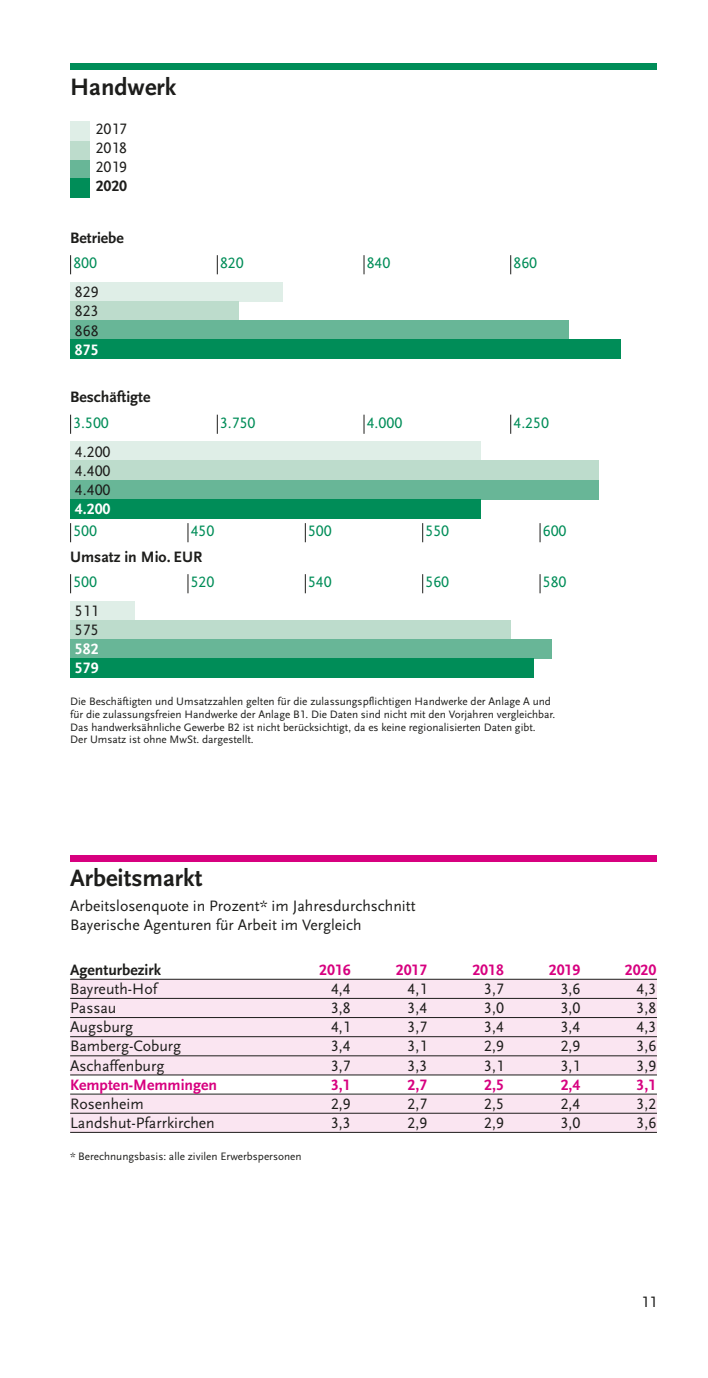
<style>
.page{position:relative;width:708px;height:1378px;background:#fff}
.page>*{position:absolute;margin:0;border:0;box-sizing:border-box;transform-origin:0 0}
.t1{font:700 24.75px "Scala Sans LF";color:#1d1d1b}
.t2{font:15.75px/18.9px "Scala Sans LF";color:#1d1d1b;text-align:justify}
.t3{font:15.75px "Scala Sans LF";color:#008d58}
.t4{font:700 15.75px "Scala Sans LF";color:#1d1d1b}
.t5{font:700 15.75px "Scala Sans LF";color:#d7007f}
.t6{font:700 15.75px/18.9px "Scala Sans LF";color:#fff}
.t7{font:11.25px/12.8px "Scala Sans LF";color:#1d1d1b}
</style>
<div class="page">
<div style="left:70px;top:282px;width:213px;height:19px;background:#dfeee7"></div>
<div style="left:70px;top:301px;width:169px;height:19px;background:#bddccc"></div>
<div style="left:70px;top:320px;width:499px;height:20px;background:#68b697"></div>
<div style="left:70px;top:340px;width:550px;height:19px;background:#008d58"></div>
<div style="left:70px;top:442px;width:411px;height:19px;background:#dfeee7"></div>
<div style="left:70px;top:461px;width:528px;height:19px;background:#bddccc"></div>
<div style="left:70px;top:480px;width:528px;height:19px;background:#68b697"></div>
<div style="left:70px;top:499px;width:411px;height:19px;background:#008d58"></div>
<div style="left:70px;top:601px;width:65px;height:19px;background:#dfeee7"></div>
<div style="left:70px;top:620px;width:440px;height:19px;background:#bddccc"></div>
<div style="left:70px;top:639px;width:481px;height:20px;background:#68b697"></div>
<div style="left:70px;top:659px;width:464px;height:19px;background:#008d58"></div>
<div style="left:70px;top:159px;width:19px;height:20px;background:#68b697"></div>
<div style="left:70px;top:140px;width:19px;height:19px;background:#bddccc"></div>
<div style="left:70px;top:121px;width:19px;height:19px;background:#dfeee7"></div>
<div style="left:70px;top:179px;width:19px;height:19px;background:#008d58"></div>
<div style="left:70px;top:64px;width:587px;height:6px;background:#008d58"></div>
<div style="left:70px;top:855px;width:587px;height:6px;background:#d7007f"></div>
<div style="left:70px;top:979px;width:587px;height:153px;background:#fae5f1"></div>
<div style="left:70px;top:1075px;width:587px;height:19px;background:#fff"></div>
<hr style="left:70px;top:979px;width:587px;height:1px;background:#1d1d1b">
<hr style="left:70px;top:998px;width:587px;height:1px;background:#1d1d1b">
<hr style="left:70px;top:1017px;width:587px;height:1px;background:#1d1d1b">
<hr style="left:70px;top:1036px;width:587px;height:1px;background:#1d1d1b">
<hr style="left:70px;top:1055px;width:587px;height:1px;background:#1d1d1b">
<hr style="left:70px;top:1074px;width:587px;height:1px;background:#1d1d1b">
<hr style="left:70px;top:1093px;width:587px;height:1px;background:#1d1d1b">
<hr style="left:70px;top:1113px;width:587px;height:1px;background:#1d1d1b">
<hr style="left:70px;top:1132px;width:587px;height:1px;background:#1d1d1b">
<svg style="left:70px;top:255px;width:1px;height:19px"></svg>
<svg style="left:217px;top:255px;width:1px;height:19px"></svg>
<svg style="left:364px;top:255px;width:1px;height:19px"></svg>
<svg style="left:510px;top:255px;width:1px;height:19px"></svg>
<svg style="left:70px;top:415px;width:1px;height:19px"></svg>
<svg style="left:217px;top:415px;width:1px;height:19px"></svg>
<svg style="left:364px;top:415px;width:1px;height:19px"></svg>
<svg style="left:510px;top:415px;width:1px;height:19px"></svg>
<svg style="left:70px;top:574px;width:1px;height:19px"></svg>
<svg style="left:70px;top:523px;width:1px;height:19px"></svg>
<svg style="left:188px;top:574px;width:1px;height:19px"></svg>
<svg style="left:188px;top:523px;width:1px;height:19px"></svg>
<svg style="left:305px;top:574px;width:1px;height:19px"></svg>
<svg style="left:305px;top:523px;width:1px;height:19px"></svg>
<svg style="left:422px;top:574px;width:1px;height:19px"></svg>
<svg style="left:422px;top:523px;width:1px;height:19px"></svg>
<svg style="left:540px;top:574px;width:1px;height:19px"></svg>
<svg style="left:540px;top:523px;width:1px;height:19px"></svg>
<h1 class="t1" style="left:70px;top:72px;width:108px">Handwerk</h1>
<h2 class="t2" style="left:96px;top:120px;width:33px">2017<br>2018<br>2019</h2>
<h2 class="t4" style="left:96px;top:176px;width:33px">2020</h2>
<h2 class="t4" style="left:70px;top:228px;width:55px">Betriebe</h2>
<h2 class="t3" style="left:73px;top:254px;width:25px">800</h2>
<h2 class="t3" style="left:220px;top:254px;width:25px">820</h2>
<h2 class="t3" style="left:367px;top:254px;width:25px">840</h2>
<h2 class="t3" style="left:513px;top:254px;width:25px">860</h2>
<h2 class="t2" style="left:75px;top:283px;width:25px">829<br>823<br>868</h2>
<h2 class="t6" style="left:75px;top:340px;width:25px">875</h2>
<h2 class="t4" style="left:70px;top:388px;width:82px">Beschäftigte</h2>
<h2 class="t3" style="left:73px;top:413px;width:37px">3.500</h2>
<h2 class="t3" style="left:220px;top:413px;width:37px">3.750</h2>
<h2 class="t3" style="left:367px;top:413px;width:37px">4.000</h2>
<h2 class="t3" style="left:513px;top:413px;width:37px">4.250</h2>
<h2 class="t2" style="left:75px;top:442px;width:37px">4.200<br>4.400<br>4.400</h2>
<h2 class="t6" style="left:75px;top:499px;width:37px">4.200</h2>
<h2 class="t3" style="left:73px;top:522px;width:25px">500</h2>
<h2 class="t3" style="left:191px;top:522px;width:25px">450</h2>
<h2 class="t4" style="left:70px;top:547px;width:134px">Umsatz in Mio. EUR</h2>
<h2 class="t3" style="left:73px;top:573px;width:25px">500</h2>
<h2 class="t2" style="left:75px;top:602px;width:25px">511<br>575</h2>
<h2 class="t6" style="left:75px;top:639px;width:25px">582<br>579</h2>
<h2 class="t3" style="left:191px;top:573px;width:25px">520</h2>
<h2 class="t3" style="left:308px;top:522px;width:25px">500</h2>
<h2 class="t3" style="left:308px;top:573px;width:25px">540</h2>
<h2 class="t3" style="left:425px;top:522px;width:25px">550</h2>
<h2 class="t3" style="left:425px;top:573px;width:25px">560</h2>
<h2 class="t3" style="left:543px;top:522px;width:25px">600</h2>
<h2 class="t3" style="left:543px;top:573px;width:25px">580</h2>
<p class="t7" style="left:70px;top:695px;width:487px">Die Beschäftigten und Umsatzzahlen gelten für die zulassungspflichtigen Handwerke der Anlage A und für die zulassungsfreien Handwerke der Anlage B1. Die Daten sind nicht mit den Vorjahren vergleichbar.<br>Das handwerksähnliche Gewerbe B2 ist nicht berücksichtigt, da es keine regionalisierten Daten gibt.<br>Der Umsatz ist ohne MwSt. dargestellt.</p>
<h1 class="t1" style="left:70px;top:863px;width:134px">Arbeitsmarkt</h1>
<h2 class="t2" style="left:70px;top:896px;width:347px">Arbeitslosenquote in Prozent* im Jahresdurchschnitt<br>Bayerische Agenturen für Arbeit im Vergleich</h2>
<h2 class="t4" style="left:70px;top:960px;width:92px">Agenturbezirk</h2>
<h2 class="t5" style="left:319px;top:960px;width:33px">2016</h2>
<h2 class="t5" style="left:396px;top:960px;width:33px">2017</h2>
<h2 class="t5" style="left:472px;top:960px;width:33px">2018</h2>
<h2 class="t5" style="left:549px;top:960px;width:33px">2019</h2>
<h2 class="t5" style="left:625px;top:960px;width:33px">2020</h2>
<h2 class="t2" style="left:70px;top:979px;width:89px">Bayreuth-Hof</h2>
<h2 class="t2" style="left:331px;top:979px;width:21px">4,4</h2>
<h2 class="t2" style="left:408px;top:979px;width:21px">4,1</h2>
<h2 class="t2" style="left:484px;top:979px;width:21px">3,7</h2>
<h2 class="t2" style="left:561px;top:979px;width:21px">3,6</h2>
<h2 class="t2" style="left:637px;top:979px;width:21px">4,3</h2>
<h2 class="t2" style="left:70px;top:998px;width:48px">Passau</h2>
<h2 class="t2" style="left:331px;top:998px;width:21px">3,8</h2>
<h2 class="t2" style="left:408px;top:998px;width:21px">3,4</h2>
<h2 class="t2" style="left:484px;top:998px;width:21px">3,0</h2>
<h2 class="t2" style="left:561px;top:998px;width:21px">3,0</h2>
<h2 class="t2" style="left:637px;top:998px;width:21px">3,8</h2>
<h2 class="t2" style="left:70px;top:1017px;width:65px">Augsburg</h2>
<h2 class="t2" style="left:331px;top:1017px;width:21px">4,1</h2>
<h2 class="t2" style="left:408px;top:1017px;width:21px">3,7</h2>
<h2 class="t2" style="left:484px;top:1017px;width:21px">3,4</h2>
<h2 class="t2" style="left:561px;top:1017px;width:21px">3,4</h2>
<h2 class="t2" style="left:637px;top:1017px;width:21px">4,3</h2>
<h2 class="t2" style="left:70px;top:1037px;width:113px">Bamberg-Coburg</h2>
<h2 class="t2" style="left:331px;top:1037px;width:21px">3,4</h2>
<h2 class="t2" style="left:408px;top:1037px;width:21px">3,1</h2>
<h2 class="t2" style="left:484px;top:1037px;width:21px">2,9</h2>
<h2 class="t2" style="left:561px;top:1037px;width:21px">2,9</h2>
<h2 class="t2" style="left:637px;top:1037px;width:21px">3,6</h2>
<h2 class="t2" style="left:70px;top:1056px;width:96px">Aschaffenburg</h2>
<h2 class="t2" style="left:331px;top:1056px;width:21px">3,7</h2>
<h2 class="t2" style="left:408px;top:1056px;width:21px">3,3</h2>
<h2 class="t2" style="left:484px;top:1056px;width:21px">3,1</h2>
<h2 class="t2" style="left:561px;top:1056px;width:21px">3,1</h2>
<h2 class="t2" style="left:637px;top:1056px;width:21px">3,9</h2>
<h2 class="t5" style="left:70px;top:1075px;width:148px">Kempten-Memmingen</h2>
<h2 class="t5" style="left:331px;top:1075px;width:21px">3,1</h2>
<h2 class="t5" style="left:408px;top:1075px;width:21px">2,7</h2>
<h2 class="t5" style="left:484px;top:1075px;width:21px">2,5</h2>
<h2 class="t5" style="left:561px;top:1075px;width:21px">2,4</h2>
<h2 class="t5" style="left:637px;top:1075px;width:21px">3,1</h2>
<h2 class="t2" style="left:70px;top:1094px;width:75px">Rosenheim</h2>
<h2 class="t2" style="left:331px;top:1094px;width:21px">2,9</h2>
<h2 class="t2" style="left:408px;top:1094px;width:21px">2,7</h2>
<h2 class="t2" style="left:484px;top:1094px;width:21px">2,5</h2>
<h2 class="t2" style="left:561px;top:1094px;width:21px">2,4</h2>
<h2 class="t2" style="left:637px;top:1094px;width:21px">3,2</h2>
<h2 class="t2" style="left:70px;top:1113px;width:146px">Landshut-Pfarrkirchen</h2>
<h2 class="t2" style="left:331px;top:1113px;width:21px">3,3</h2>
<h2 class="t2" style="left:408px;top:1113px;width:21px">2,9</h2>
<h2 class="t2" style="left:484px;top:1113px;width:21px">2,9</h2>
<h2 class="t2" style="left:561px;top:1113px;width:21px">3,0</h2>
<h2 class="t2" style="left:637px;top:1113px;width:21px">3,6</h2>
<p class="t7" style="left:70px;top:1149px;width:233px">* Berechnungsbasis: alle zivilen Erwerbspersonen</p>
<h2 class="t2" style="left:641px;top:1292px;width:17px">11</h2>
</div>
